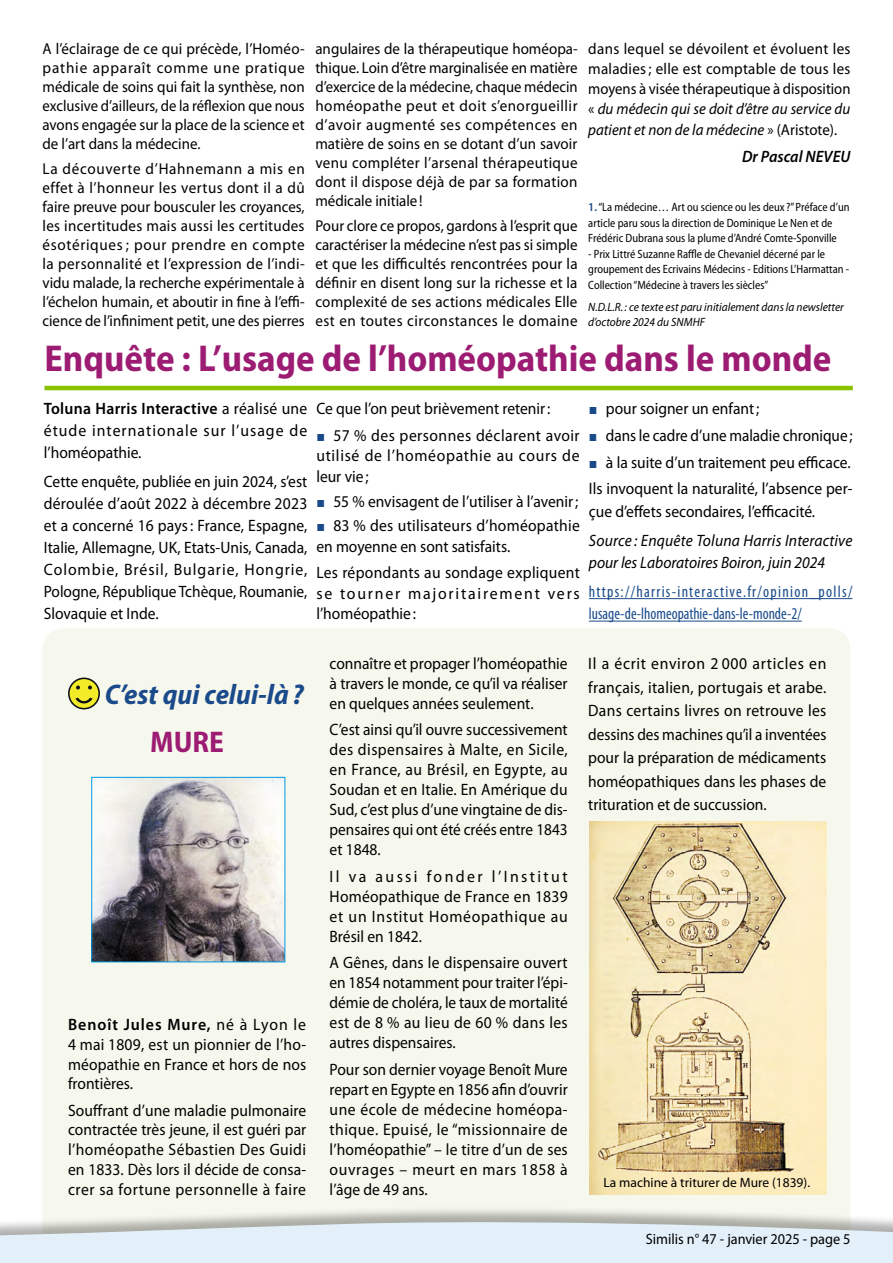
<style>
.page{position:relative;width:893px;height:1263px;background:#fff}
.page>*{position:absolute;margin:0;border:0;box-sizing:border-box;transform-origin:0 0}
.t1{font:700 semi-condensed 37.5px "Myriad Pro";color:#9d1c73}
.t2{font:700 semi-condensed 30px "Myriad Pro";color:#9d1c73}
.t3{font:italic 700 semi-condensed 28.5px "Myriad Pro";color:#1a4a8a}
.t4{font:16.5px/20px "Myriad Pro";color:#000;text-align:justify;scale:.94 1}
.t5{font:16.5px/23.5px "Myriad Pro";color:#000;text-align:justify;scale:.95 1}
.t6{font:16.5px/20px "Myriad Pro";color:#000;text-align:justify;scale:.96 1}
.t7{font:condensed 16.5px/22.5px "Myriad Pro";letter-spacing:.075em;color:#1a4a8a;scale:.96 1}
.t8{font:italic 16.5px/22.5px "Myriad Pro";color:#000;scale:.94 1}
.t9{font:16.5px "Myriad Pro";color:#000;scale:.92 1}
.t10{font:italic 600 16.5px "Myriad Pro";color:#000;scale:.95 1}
.t11{font:15.75px/18.9px "Myriad Pro";color:#000;text-align:justify;scale:.95 1}
.t12{font:15.75px/18.9px "Myriad Pro";color:#000;text-align:justify;scale:.96 1}
.t13{font:15px "Myriad Pro";color:#000;scale:.95 1}
.t14{font:13.5px "Myriad Pro";color:#000}
.t15{font:semi-condensed 12px/15.5px "Myriad Pro";color:#000;scale:.95 1}
.t16{font:italic 12px/15.5px "Myriad Pro";color:#000;scale:.95 1}
.s1{font-style:italic}
.s2{font-weight:600;font-stretch:normal;color:#1a4a8a}
.s3{font-weight:600}
.s4{color:#1a4a8a}
</style>
<div class="page">
<hr style="left:45px;top:386px;width:808px;height:4px;background:#8ac200">
<div style="left:43px;top:628px;width:807px;height:576px;background:#f7f8ed"></div>
<svg style="left:68px;top:677px;width:32px;height:32px"></svg>
<div style="left:70px;top:679px;width:28px;height:29px;background:#f4eb28;border-radius:50%"></div>
<svg style="left:76px;top:685px;width:4px;height:4px"></svg>
<svg style="left:88px;top:685px;width:4px;height:4px"></svg>
<svg style="left:75px;top:698px;width:18px;height:5px"></svg>
<img style="left:94px;top:779px;width:189px;height:181px">
<img style="left:590px;top:821px;width:236px;height:374px">
<hr style="left:589px;top:598px;width:263px;height:1px;background:#1a4a8a">
<hr style="left:589px;top:621px;width:213px;height:1px;background:#1a4a8a">
<div style="left:0;top:1204px;width:893px;height:59px;background:#000;opacity:.31"></div>
<svg style="left:0;top:1213px;width:893px;height:50px;background:#dce6eb"></svg>
<p class="t11" style="left:43px;top:40px;width:278px">A l’éclairage de ce qui précède, l’Homéo&shy;pathie apparaît comme une pratique médicale de soins qui fait la synthèse, non exclusive d’ailleurs, de la réflexion que nous avons engagée sur la place de la science et de l’art dans la médecine.</p>
<p class="t12" style="left:43px;top:160px;width:275px">La découverte d’Hahnemann a mis en effet à l’honneur les vertus dont il a dû faire preuve pour bousculer les croyances, les incertitudes mais aussi les certitudes ésotériques ; pour prendre en compte la personnalité et l’expression de l’indi&shy;vidu malade, la recherche expérimentale à l’échelon humain, et aboutir in fine à l’effi&shy;cience de l’infiniment petit, une des pierres</p>
<p class="t11" style="left:315px;top:40px;width:278px">angulaires de la thérapeutique homéopa&shy;thique. Loin d’être marginalisée en matière d’exercice de la médecine, chaque médecin homéopathe peut et doit s’enorgueillir d’avoir augmenté ses compétences en matière de soins en se dotant d’un savoir venu compléter l’arsenal thérapeutique dont il dispose déjà de par sa formation médicale initiale!</p>
<p class="t11" style="left:315px;top:217px;width:278px">Pour clore ce propos, gardons à l’esprit que caractériser la médecine n’est pas si simple et que les difficultés rencontrées pour la définir en disent long sur la richesse et la complexité de ses actions médicales Elle est en toutes circonstances le domaine</p>
<p class="t12" style="left:588px;top:39px;width:275px;line-height:20.2px">dans lequel se dévoilent et évoluent les maladies; elle est comptable de tous les moyens à visée thérapeutique à disposition « <span class="s1">du médecin qui se doit d’être au service du patient et non de la médecine</span> » (Aristote).</p>
<p class="t10" style="left:742px;top:148px;width:116px">Dr Pascal NEVEU</p>
<p class="t15" style="left:588px;top:200px;width:277px"><span class="s2">1.</span> “La médecine… Art ou science ou les deux ?” Préface d’un article paru sous la direction de Dominique Le Nen et de<br>Frédéric Dubrana sous la plume d’André Comte-Sponville</p>
<p class="t15" style="left:588px;top:246px;width:276px">- Prix Littré Suzanne Raffle de Chevaniel décerné par le groupement des Ecrivains Médecins - Editions L’Harmattan -<br>Collection “Médecine à travers les siècles”</p>
<p class="t16" style="left:588px;top:299px;width:271px">N.D.L.R. : ce texte est paru initialement dans la newsletter d’octobre 2024 du SNMHF</p>
<h1 class="t1" style="left:45px;top:338px;width:788px">Enquête : L’usage de l’homéopathie dans le monde</h1>
<p class="t4" style="left:44px;top:398px;width:282px;line-height:22px"><span class="s3">Toluna Harris Interactive</span> a réalisé une étude internationale sur l’usage de l’homéopathie.</p>
<p class="t4" style="left:44px;top:471px;width:282px;line-height:22px">Cette enquête, publiée en juin 2024, s’est déroulée d’août 2022 à décembre 2023 et a concerné 16 pays: France, Espagne, Italie, Allemagne, UK, Etats-Unis, Canada, Colombie, Brésil, Bulgarie, Hongrie, Pologne, République Tchèque, Roumanie, Slovaquie et Inde.</p>
<p class="t4" style="left:316px;top:399px;width:250px">Ce que l’on peut brièvement retenir:</p>
<p class="t5" style="left:316px;top:426px;width:279px;line-height:20.4px"><span class="s4">▪</span> 57 % des personnes déclarent avoir utilisé de l’homéopathie au cours de leur vie;</p>
<p class="t4" style="left:316px;top:491px;width:280px"><span class="s4">▪</span> 55 % envisagent de l’utiliser à l’avenir;</p>
<p class="t4" style="left:316px;top:516px;width:282px;line-height:20.4px"><span class="s4">▪</span> 83 % des utilisateurs d’homéopathie en moyenne en sont satisfaits.</p>
<p class="t4" style="left:316px;top:563px;width:282px;line-height:20.4px">Les répondants au sondage expliquent se tourner majoritairement vers l’homéopathie:</p>
<p class="t4" style="left:589px;top:399px;width:183px"><span class="s4">▪</span> pour soigner un enfant;</p>
<p class="t9" style="left:589px;top:426px;width:288px"><span class="s4">▪</span> dans le cadre d’une maladie chronique ;</p>
<p class="t4" style="left:589px;top:449px;width:282px;line-height:26.7px"><span class="s4">▪</span> à la suite d’un traitement peu efficace.<br>Ils invoquent la naturalité, l’absence per-</p>
<p class="t4" style="left:589px;top:502px;width:242px">çue d’effets secondaires, l’efficacité.</p>
<p class="t8" style="left:589px;top:529px;width:282px">Source : Enquête Toluna Harris Interactive pour les Laboratoires Boiron, juin 2024</p>
<p class="t7" style="left:589px;top:581px;width:276px">https://harris-interactive.fr/opinion_polls/ lusage-de-lhomeopathie-dans-le-monde-2/</p>
<h3 class="t3" style="left:105px;top:679px;width:200px">C’est qui celui-là?</h3>
<h2 class="t2" style="left:150px;top:725px;width:75px">MURE</h2>
<p class="t6" style="left:68px;top:1015px;width:250px"><span class="s3">Benoît Jules Mure,</span> né à Lyon le 4 mai 1809, est un pionnier de l’ho&shy;méopathie en France et hors de nos frontières.</p>
<p class="t4" style="left:68px;top:1100px;width:255px">Souffrant d’une maladie pulmonaire contractée très jeune, il est guéri par l’homéopathe Sébastien Des Guidi en 1833. Dès lors il décide de consa&shy;crer sa fortune personnelle à faire</p>
<p class="t4" style="left:330px;top:654px;width:255px">connaître et propager l’homéopathie à travers le monde, ce qu’il va réaliser en quelques années seulement.</p>
<p class="t4" style="left:330px;top:720px;width:255px">C’est ainsi qu’il ouvre successivement des dispensaires à Malte, en Sicile, en France, au Brésil, en Egypte, au Soudan et en Italie. En Amérique du Sud, c’est plus d’une vingtaine de dis&shy;pensaires qui ont été créés entre 1843 et 1848.</p>
<p class="t6" style="left:330px;top:867px;width:250px">Il va aussi fonder l’Institut Homéopathique de France en 1839 et un Institut Homéopathique au Brésil en 1842.</p>
<p class="t4" style="left:330px;top:953px;width:255px">A Gênes, dans le dispensaire ouvert en 1854 notamment pour traiter l’épi&shy;démie de choléra, le taux de mortalité est de 8 % au lieu de 60 % dans les autres dispensaires.</p>
<p class="t4" style="left:330px;top:1059px;width:255px">Pour son dernier voyage Benoît Mure repart en Egypte en 1856 afin d’ouvrir une école de médecine homéopa&shy;thique. Epuisé, le “missionnaire de l’homéopathie” – le titre d’un de ses ouvrages – meurt en mars 1858 à l’âge de 49 ans.</p>
<p class="t5" style="left:588px;top:652px;width:252px">Il a écrit environ 2 000 articles en français, italien, portugais et arabe.<br>Dans certains livres on retrouve les dessins des machines qu’il a inventées pour la préparation de médicaments homéopathiques dans les phases de trituration et de succussion.</p>
<p class="t14" style="left:604px;top:1175px;width:208px">La machine à triturer de Mure (1839).</p>
<p class="t13" style="left:646px;top:1231px;width:217px">Similis n° 47 - janvier 2025 - page 5</p>
</div>
